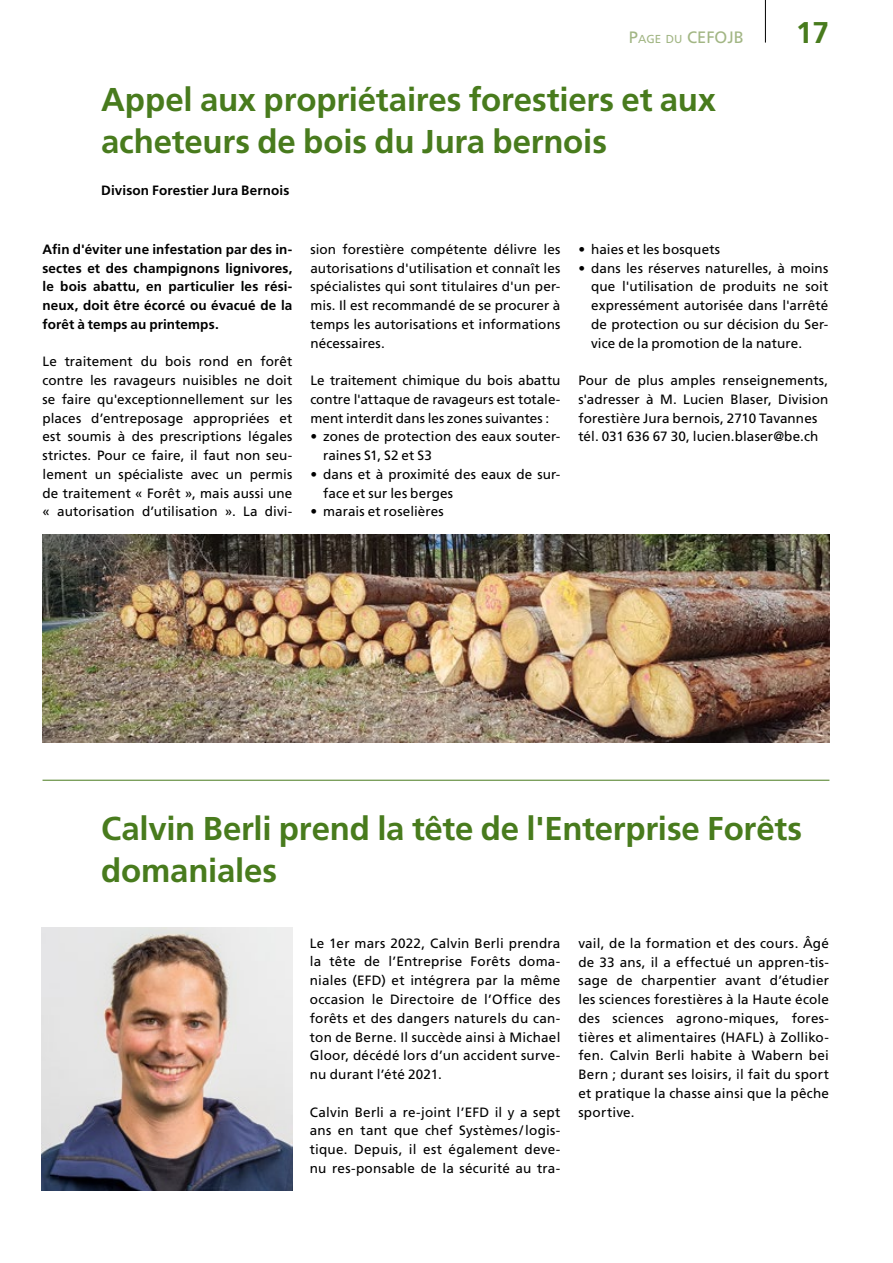
<style>
.page{position:relative;width:893px;height:1263px;background:#fff}
.page>*{position:absolute;margin:0;border:0;box-sizing:border-box;transform-origin:0 0}
.t1{font:700 33px/42px "Frutiger LT Std";letter-spacing:-.005em;color:#487b1d}
.t2{font:700 30px "Frutiger LT Std";color:#487b1d}
.t3{font:16.5px "Frutiger LT Std";color:#a2b684}
.t4{font:13.5px/18.8px "Frutiger LT Std";letter-spacing:.01em;color:#000;text-align:justify}
.t5{font:700 13.5px/18.8px "Frutiger LT Std";letter-spacing:.01em;color:#000;text-align:justify}
.s1{font-size:11.55px}
</style>
<div class="page">
<hr style="left:765px;top:0;width:1px;height:43px;background:#000">
<hr style="left:43px;top:780px;width:786px;height:1px;background:#487b1d">
<img style="left:42px;top:927px;width:251px;height:264px">
<img style="left:42px;top:535px;width:787px;height:207px">
<p class="t3" style="left:629px;top:27px;width:116px">P<span class="s1">AGE DU</span> CEFOJB</p>
<h2 class="t2" style="left:796px;top:15px;width:35px">17</h2>
<h1 class="t1" style="left:101px;top:78px;width:616px">Appel aux propriétaires forestiers et aux acheteurs de bois du Jura bernois</h1>
<p class="t5" style="left:101px;top:181px;width:190px">Divison Forestier Jura Bernois</p>
<p class="t5" style="left:42px;top:240px;width:251px">Afin d'éviter une infestation par des in&shy;sectes et des champignons lignivores, le bois abattu, en particulier les rési&shy;neux, doit être écorcé ou évacué de la forêt à temps au printemps.</p>
<p class="t4" style="left:42px;top:352px;width:251px">Le traitement du bois rond en forêt contre les ravageurs nuisibles ne doit se faire qu'exceptionnellement sur les places d’entreposage appropriées et est soumis à des prescriptions légales strictes. Pour ce faire, il faut non seu&shy;lement un spécialiste avec un permis de traitement « Forêt », mais aussi une « autorisation d’utilisation ». La divi-</p>
<p class="t4" style="left:310px;top:240px;width:251px">sion forestière compétente délivre les autorisations d'utilisation et connaît les spécialistes qui sont titulaires d'un per&shy;mis. Il est recommandé de se procurer à temps les autorisations et informations nécessaires.</p>
<p class="t4" style="left:310px;top:371px;width:251px">Le traitement chimique du bois abattu contre l'attaque de ravageurs est totale&shy;ment interdit dans les zones suivantes :</p>
<p class="t4" style="left:323px;top:427px;width:239px;text-indent:-13px">• zones de protection des eaux souter&shy;raines S1, S2 et S3</p>
<p class="t4" style="left:323px;top:465px;width:239px;text-indent:-13px">• dans et à proximité des eaux de sur&shy;face et sur les berges</p>
<p class="t4" style="left:310px;top:502px;width:135px">• marais et roselières</p>
<p class="t4" style="left:578px;top:240px;width:143px">• haies et les bosquets</p>
<p class="t4" style="left:591px;top:259px;width:239px;text-indent:-13px">• dans les réserves naturelles, à moins que l'utilisation de produits ne soit expressément autorisée dans l'arrêté de protection ou sur décision du Ser&shy;vice de la promotion de la nature.</p>
<p class="t4" style="left:578px;top:371px;width:251px;text-align:left">Pour de plus amples renseignements, s'adresser à M. Lucien Blaser, Division forestière Jura bernois, 2710 Tavannes tél. 031 636 67 30, lucien.blaser@be.ch</p>
<h1 class="t1" style="left:101px;top:808px;width:702px">Calvin Berli prend la tête de l'Enterprise Forêts domaniales</h1>
<p class="t4" style="left:310px;top:934px;width:252px">Le 1er mars 2022, Calvin Berli prendra la tête de l’Entreprise Forêts doma&shy;niales (EFD) et intégrera par la même occasion le Directoire de l’Office des forêts et des dangers naturels du can&shy;ton de Berne. Il succède ainsi à Michael Gloor, décédé lors d’un accident surve&shy;nu durant l’été 2021.</p>
<p class="t4" style="left:310px;top:1102px;width:252px">Calvin Berli a re-joint l’EFD il y a sept ans en tant que chef Systèmes/ logis&shy;tique. Depuis, il est également deve&shy;nu res-ponsable de la sécurité au tra-</p>
<p class="t4" style="left:578px;top:934px;width:252px">vail, de la formation et des cours. Âgé de 33 ans, il a effectué un appren-tis&shy;sage de charpentier avant d’étudier les sciences forestières à la Haute école des sciences agrono-miques, fores&shy;tières et alimentaires (HAFL) à Zolliko&shy;fen. Calvin Berli habite à Wabern bei Bern ; durant ses loisirs, il fait du sport et pratique la chasse ainsi que la pêche sportive.</p>
</div>
